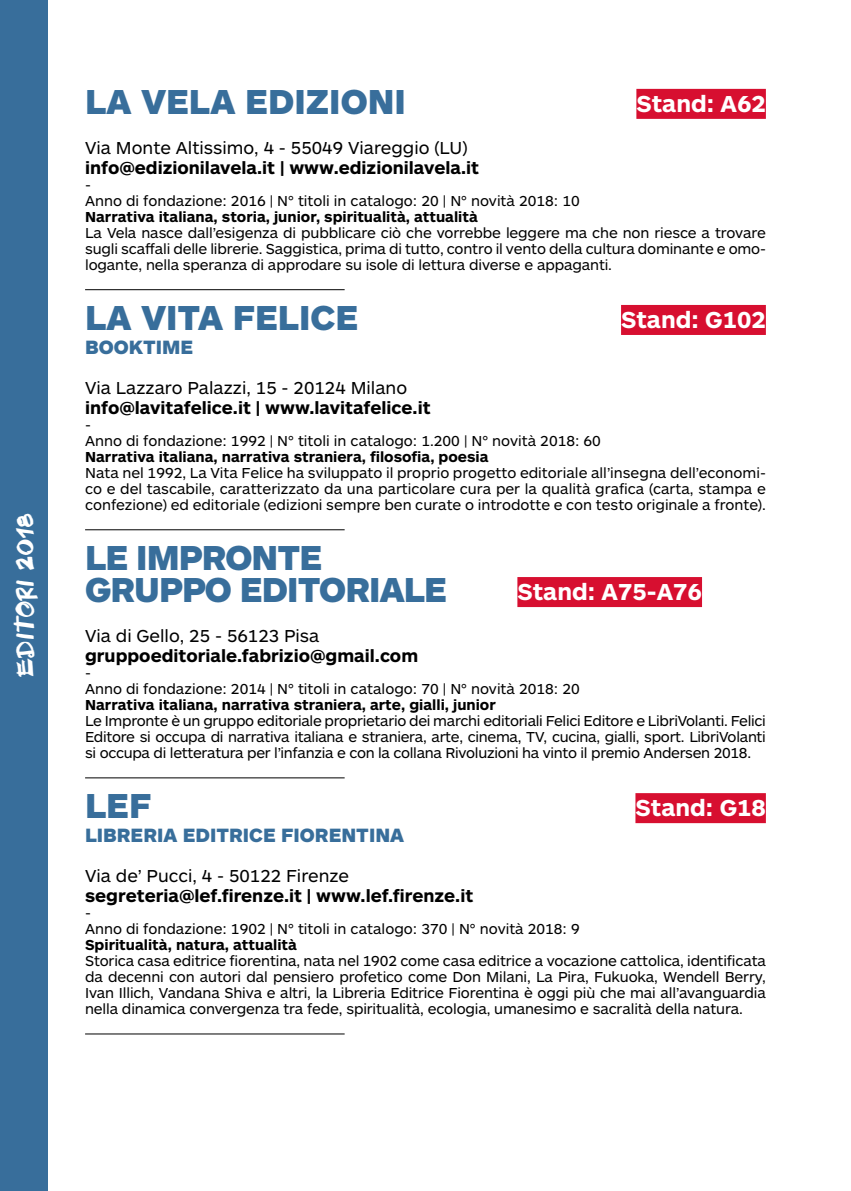
<style>
.page{position:relative;width:851px;height:1191px;background:#fff}
.page>*{position:absolute;margin:0;border:0;box-sizing:border-box;transform-origin:0 0}
.t1{font:900 36px/32px "ARS Maquette Pro";letter-spacing:-.025em;color:#386e9b}
.t2{font:900 36px "ARS Maquette Pro";color:#386e9b}
.t3{font:700 24px "ARS Maquette Pro";color:#fff}
.t4{font:24px "Black Gull PBF";color:#fff}
.t5{font:900 20px "ARS Maquette Pro";color:#386e9b}
.t6{font:700 18px "ARS Maquette Pro";color:#000}
.t7{font:18px "ARS Maquette Pro";color:#000}
.t8{font:15px/16px "ARS Maquette Pro";color:#000}
.t9{font:700 15px "ARS Maquette Pro";color:#000}
</style>
<div class="page">
<div style="left:636px;top:89px;width:129px;height:30px;background:#d70f30"></div>
<div style="left:621px;top:305px;width:144px;height:30px;background:#d70f30"></div>
<div style="left:517px;top:577px;width:185px;height:30px;background:#d70f30"></div>
<div style="left:635px;top:793px;width:130px;height:30px;background:#d70f30"></div>
<hr style="left:85px;top:289px;width:259px;height:1px;background:#000">
<hr style="left:85px;top:529px;width:259px;height:1px;background:#000">
<hr style="left:85px;top:777px;width:259px;height:1px;background:#000">
<hr style="left:85px;top:1033px;width:259px;height:1px;background:#000">
<div style="left:0;top:0;width:47px;height:1191px;background:#386e9b"></div>
<h2 class="t4" style="left:6px;top:677px;width:165px;rotate:-90deg">editori 2018</h2>
<h1 class="t2" style="left:85px;top:78px;width:322px">LA VELA EDIZIONI</h1>
<h2 class="t3" style="left:636px;top:88px;width:131px">Stand: A62</h2>
<p class="t7" style="left:85px;top:136px;width:384px">Via Monte Altissimo, 4 - 55049 Viareggio (LU)</p>
<p class="t6" style="left:85px;top:156px;width:395px">info@edizionilavela.it | www.edizionilavela.it</p>
<p class="t8" style="left:85px;top:176px;width:496px">-<br>Anno di fondazione: 2016 | N° titoli in catalogo: 20 | N° novità 2018: 10</p>
<p class="t9" style="left:85px;top:207px;width:394px">Narrativa italiana, storia, junior, spiritualità, attualità</p>
<p class="t8" style="left:85px;top:224px;width:682px;text-align:justify">La Vela nasce dall’esigenza di pubblicare ciò che vorrebbe leggere ma che non riesce a trovare sugli scaffali delle librerie. Saggistica, prima di tutto, contro il vento della cultura dominante e omo&shy;logante, nella speranza di approdare su isole di lettura diverse e appaganti.</p>
<h1 class="t2" style="left:85px;top:294px;width:275px">LA VITA FELICE</h1>
<h2 class="t3" style="left:621px;top:304px;width:146px">Stand: G102</h2>
<h3 class="t5" style="left:85px;top:334px;width:110px">BOOKTIME</h3>
<p class="t7" style="left:85px;top:376px;width:323px">Via Lazzaro Palazzi, 15 - 20124 Milano</p>
<p class="t6" style="left:85px;top:396px;width:347px">info@lavitafelice.it | www.lavitafelice.it</p>
<p class="t8" style="left:85px;top:416px;width:517px">-<br>Anno di fondazione: 1992 | N° titoli in catalogo: 1.200 | N° novità 2018: 60</p>
<p class="t9" style="left:85px;top:447px;width:405px">Narrativa italiana, narrativa straniera, filosofia, poesia</p>
<p class="t8" style="left:85px;top:464px;width:682px;text-align:justify">Nata nel 1992, La Vita Felice ha sviluppato il proprio progetto editoriale all’insegna dell’economi&shy;co e del tascabile, caratterizzato da una particolare cura per la qualità grafica (carta, stampa e confezione) ed editoriale (edizioni sempre ben curate o introdotte e con testo originale a fronte).</p>
<h1 class="t1" style="left:85px;top:539px;width:363px">LE IMPRONTE<br>GRUPPO EDITORIALE</h1>
<h2 class="t3" style="left:517px;top:576px;width:186px">Stand: A75-A76</h2>
<p class="t7" style="left:85px;top:624px;width:236px">Via di Gello, 25 - 56123 Pisa</p>
<p class="t6" style="left:85px;top:644px;width:334px">gruppoeditoriale.fabrizio@gmail.com</p>
<p class="t8" style="left:85px;top:664px;width:496px">-<br>Anno di fondazione: 2014 | N° titoli in catalogo: 70 | N° novità 2018: 20</p>
<p class="t9" style="left:85px;top:695px;width:412px">Narrativa italiana, narrativa straniera, arte, gialli, junior</p>
<p class="t8" style="left:85px;top:712px;width:682px;text-align:justify">Le Impronte è un gruppo editoriale proprietario dei marchi editoriali Felici Editore e LibriVolanti. Felici Editore si occupa di narrativa italiana e straniera, arte, cinema, TV, cucina, gialli, sport. LibriVolanti si occupa di letteratura per l’infanzia e con la collana Rivoluzioni ha vinto il premio Andersen 2018.</p>
<h1 class="t1" style="left:85px;top:787px;width:68px">LEF</h1>
<h2 class="t3" style="left:635px;top:792px;width:132px">Stand: G18</h2>
<h3 class="t5" style="left:85px;top:822px;width:320px">LIBRERIA EDITRICE FIORENTINA</h3>
<p class="t7" style="left:85px;top:864px;width:265px">Via de’ Pucci, 4 - 50122 Firenze</p>
<p class="t6" style="left:85px;top:884px;width:389px">segreteria@lef.firenze.it | www.lef.firenze.it</p>
<p class="t8" style="left:85px;top:904px;width:496px">-<br>Anno di fondazione: 1902 | N° titoli in catalogo: 370 | N° novità 2018: 9</p>
<p class="t9" style="left:85px;top:935px;width:213px">Spiritualità, natura, attualità</p>
<p class="t8" style="left:85px;top:952px;width:682px;text-align:justify">Storica casa editrice fiorentina, nata nel 1902 come casa editrice a vocazione cattolica, identificata da decenni con autori dal pensiero profetico come Don Milani, La Pira, Fukuoka, Wendell Berry, Ivan Illich, Vandana Shiva e altri, la Libreria Editrice Fiorentina è oggi più che mai all’avanguardia nella dinamica convergenza tra fede, spiritualità, ecologia, umanesimo e sacralità della natura.</p>
</div>
